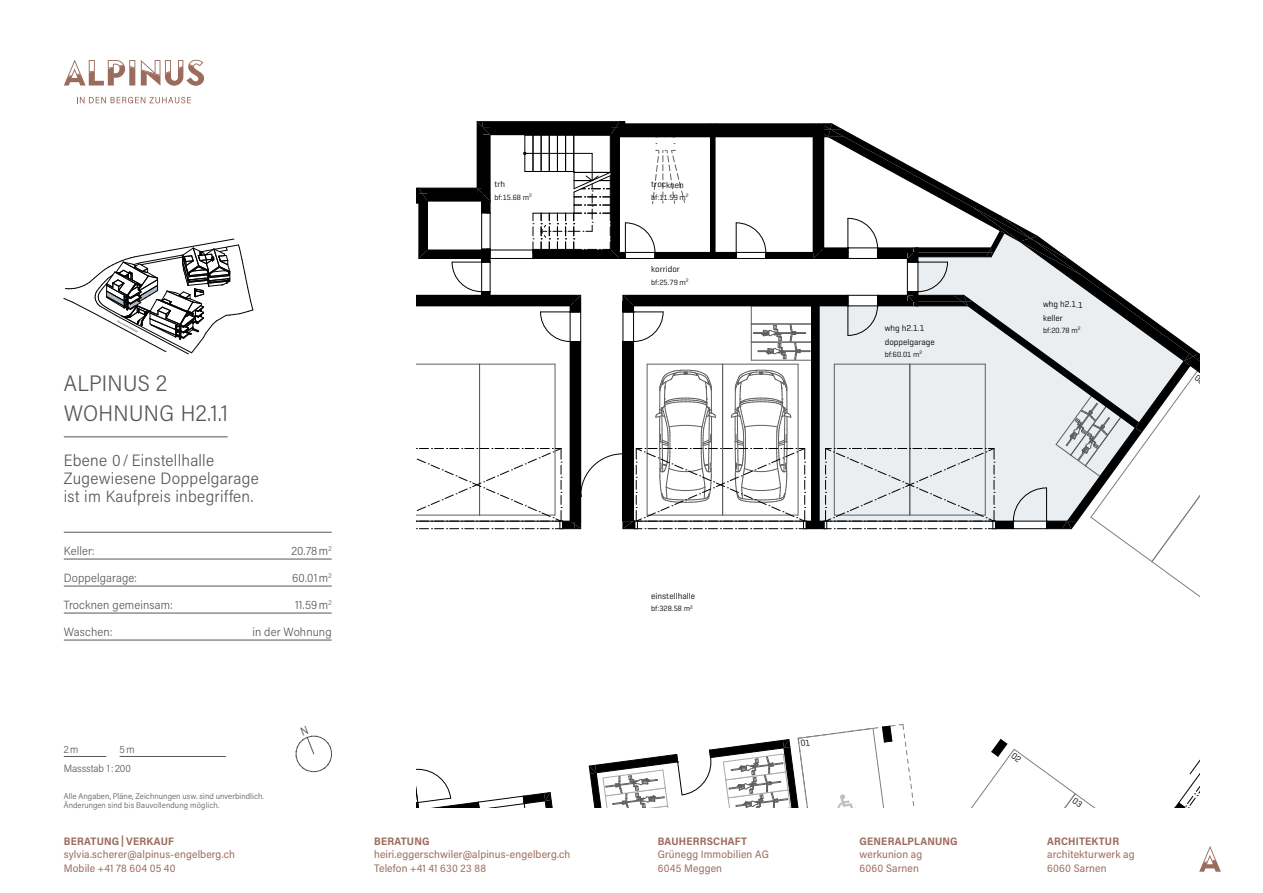
<style>
.page{position:relative;width:1263px;height:893px;background:#fff}
.page>*{position:absolute;margin:0;border:0;box-sizing:border-box;transform-origin:0 0}
.LINIE{font:300 22.5px/30px "Acumin Pro Semi Cond";letter-spacing:.015em;color:#575756}
.Ebene{font:300 16.5px/18px "Acumin Pro Semi Cond";letter-spacing:.015em;color:#575756}
.t1{font:300 12px "Acumin Pro Semi Cond";letter-spacing:.01em;color:#575756}
.t2{font:10.8px/13.5px "Acumin Pro Semi Cond";letter-spacing:.015em;color:#9b6b5b}
.t3{font:700 10.8px "Acumin Pro Semi Cond";letter-spacing:.02em;color:#9b6b5b}
.t4{font:300 10.5px/18.9px "Acumin Pro Semi Cond";letter-spacing:.005em;color:#575756}
.t5{font:8.85px/13.2px "Geogrotesque";color:#000}
.t6{font:300 8.25px/9px "Acumin Pro Semi Cond";letter-spacing:.01em;color:#575756}
.t7{font:7.65px "Geogrotesque";color:#000}
</style>
<div class="page">
<svg style="left:77px;top:97px;width:114px;height:6px"></svg>
<svg style="left:64px;top:60px;width:71px;height:26px"></svg>
<svg style="left:141px;top:60px;width:63px;height:26px"></svg>
<svg style="left:1199px;top:846px;width:22px;height:26px"></svg>
<svg style="left:417px;top:768px;width:136px;height:40px"></svg>
<svg style="left:1174px;top:761px;width:25px;height:47px"></svg>
<svg style="left:64px;top:239px;width:189px;height:115px"></svg>
<hr style="left:64px;top:436px;width:164px;height:1px;background:#575756">
<hr style="left:64px;top:532px;width:268px;height:1px;background:#575756">
<hr style="left:64px;top:559px;width:268px;height:1px;background:#575756">
<hr style="left:64px;top:586px;width:268px;height:1px;background:#575756">
<hr style="left:64px;top:613px;width:268px;height:1px;background:#575756">
<hr style="left:64px;top:640px;width:268px;height:1px;background:#575756">
<hr style="left:64px;top:756px;width:42px;height:1px;background:#575756">
<hr style="left:120px;top:756px;width:106px;height:1px;background:#575756">
<svg style="left:296px;top:735px;width:36px;height:37px"></svg>
<svg style="left:589px;top:724px;width:325px;height:84px"></svg>
<svg style="left:971px;top:739px;width:125px;height:69px"></svg>
<svg style="left:417px;top:121px;width:783px;height:476px"></svg>
<p class="t5" style="left:494px;top:179px;width:12px">trh</p>
<p class="t7" style="left:494px;top:194px;width:39px">bf:15.68 m<sup>2</sup></p>
<p class="LINIE" style="left:64px;top:367px;width:166px">ALPINUS 2<br>WOHNUNG H2.1.1</p>
<p class="Ebene" style="left:64px;top:451px;width:196px">Ebene 0 / Einstellhalle<br>Zugewiesene Doppelgarage ist im Kaufpreis inbegriffen.</p>
<p class="t1" style="left:64px;top:542px;width:32px">Keller:</p>
<p class="t1" style="left:291px;top:542px;width:42px">20.78m<sup>2</sup></p>
<p class="t1" style="left:64px;top:569px;width:75px">Doppelgarage:</p>
<p class="t1" style="left:292px;top:569px;width:41px">60.01m<sup>2</sup></p>
<p class="t1" style="left:64px;top:596px;width:111px">Trocknen gemeinsam:</p>
<p class="t1" style="left:295px;top:596px;width:38px">11.59m<sup>2</sup></p>
<p class="t1" style="left:64px;top:623px;width:50px">Waschen:</p>
<p class="t1" style="left:252px;top:623px;width:81px">in der Wohnung</p>
<p class="t4" style="left:64px;top:739px;width:16px">2m</p>
<p class="t4" style="left:64px;top:739px;width:72px;text-indent:56px">5m<br>Massstab 1: 200</p>
<p class="t6" style="left:64px;top:791px;width:202px">Alle Angaben, Pläne, Zeichnungen usw. sind unverbindlich.<br>Änderungen sind bis Bauvollendung möglich.</p>
<p class="t3" style="left:64px;top:833px;width:112px">BERATUNG | VERKAUF</p>
<p class="t2" style="left:64px;top:847px;width:173px">sylvia.scherer@alpinus-engelberg.ch<br>Mobile +41 78 604 05 40</p>
<p class="t3" style="left:374px;top:833px;width:57px">BERATUNG</p>
<p class="t2" style="left:374px;top:847px;width:198px">heiri.eggerschwiler@alpinus-engelberg.ch<br>Telefon +41 41 630 23 88</p>
<p class="t5" style="left:651px;top:179px;width:34px">trocknen</p>
<p class="t7" style="left:651px;top:194px;width:39px">bf:11.59 m<sup>2</sup></p>
<p class="t5" style="left:651px;top:264px;width:30px">korridor</p>
<p class="t7" style="left:651px;top:279px;width:39px">bf:25.79 m<sup>2</sup></p>
<p class="t5" style="left:651px;top:590px;width:45px">einstellhalle</p>
<p class="t7" style="left:651px;top:606px;width:43px">bf:328.58 m<sup>2</sup></p>
<p class="t3" style="left:658px;top:833px;width:91px">BAUHERRSCHAFT</p>
<p class="t2" style="left:658px;top:847px;width:113px">Grünegg Immobilien AG<br>6045 Meggen</p>
<p class="t5" style="left:885px;top:323px;width:52px">whg h2.1.1 doppelgarage</p>
<p class="t7" style="left:885px;top:351px;width:39px">bf:60.01 m<sup>2</sup></p>
<p class="t5" style="left:1043px;top:299px;width:41px">whg h2.1.1 keller</p>
<p class="t7" style="left:1043px;top:327px;width:39px">bf:20.78 m<sup>2</sup></p>
<p class="t3" style="left:859px;top:833px;width:100px">GENERALPLANUNG</p>
<p class="t2" style="left:859px;top:847px;width:64px">werkunion ag<br>6060 Sarnen</p>
<p class="t3" style="left:1047px;top:833px;width:73px">ARCHITEKTUR</p>
<p class="t2" style="left:1047px;top:847px;width:89px">architekturwerk ag<br>6060 Sarnen</p>
</div>
